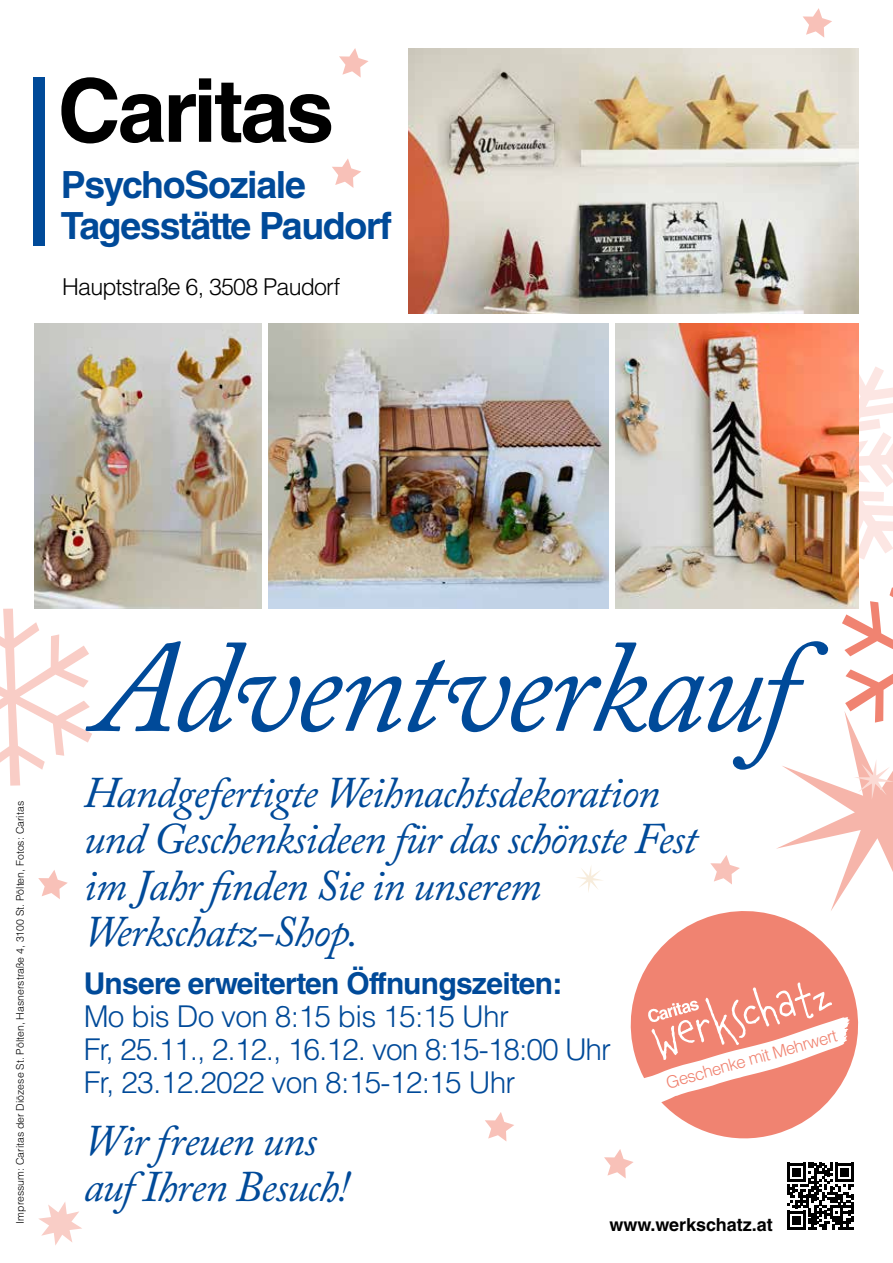
<style>
.page{position:relative;width:893px;height:1263px;background:#fff}
.page>*{position:absolute;margin:0;border:0;box-sizing:border-box;transform-origin:0 0}
.t1{font:italic 130.8px "Adobe Caslon Pro";letter-spacing:-.025em;color:#004a99}
.t2{font:700 87.45px "Helvetica LT Std";letter-spacing:-.035em;color:#000}
.t3{font:italic 43.5px/46.5px "Adobe Caslon Pro";letter-spacing:-.025em;color:#004a99}
.t4{font:700 37.5px/40.5px "Helvetica LT Std";letter-spacing:-.035em;color:#004a99}
.t5{font:300 30px/33px "Helvetica LT Std";letter-spacing:-.025em;color:#004a99}
.t6{font:700 30px "Helvetica LT Std";letter-spacing:-.025em;color:#004a99}
.t7{font:300 23.25px "Helvetica LT Std";letter-spacing:-.035em;color:#000}
.t8{font:700 18px "Helvetica LT Std";color:#000}
.t9{font:300 16.95px "Helvetica LT Std";color:#f08371}
.t10{font:300 10.5px "Helvetica LT Std";color:#000}
</style>
<div class="page">
<svg style="left:630px;top:911px;width:229px;height:228px;fill:#f08371"></svg>
<svg style="left:648px;top:982px;width:184px;height:78px"></svg>
<img style="left:34px;top:323px;width:227px;height:285px">
<img style="left:408px;top:48px;width:451px;height:265px">
<svg style="left:858px;top:364px;width:35px;height:198px"></svg>
<svg style="left:38px;top:1202px;width:44px;height:43px"></svg>
<svg style="left:577px;top:866px;width:26px;height:26px"></svg>
<svg style="left:339px;top:48px;width:30px;height:30px"></svg>
<svg style="left:0;top:609px;width:92px;height:177px"></svg>
<svg style="left:776px;top:587px;width:117px;height:324px"></svg>
<div style="left:34px;top:78px;width:11px;height:168px;background:#004a99"></div>
<svg style="left:332px;top:158px;width:29px;height:30px"></svg>
<svg style="left:604px;top:1149px;width:30px;height:29px"></svg>
<svg style="left:485px;top:1112px;width:29px;height:29px"></svg>
<svg style="left:38px;top:870px;width:30px;height:29px"></svg>
<svg style="left:710px;top:855px;width:30px;height:29px"></svg>
<svg style="left:787px;top:1163px;width:67px;height:66px"></svg>
<img style="left:269px;top:324px;width:339px;height:284px">
<svg style="left:803px;top:8px;width:29px;height:30px"></svg>
<img style="left:615px;top:324px;width:243px;height:284px">
<h2 class="t2" style="left:58px;top:58px;width:278px">Caritas</h2>
<p class="t4" style="left:61px;top:164px;width:333px">PsychoSoziale<br>Tagesstätte Paudorf</p>
<p class="t7" style="left:62px;top:272px;width:279px">Hauptstraße 6, 3508 Paudorf</p>
<p class="t10" style="left:13px;top:1223px;width:424px;rotate:-90deg">Impressum: Caritas der Diözese St. Pölten, Hasnerstraße 4, 3100 St. Pölten, Fotos: Caritas</p>
<h1 class="t1" style="left:95px;top:609px;width:703px">Adventverkauf</h1>
<p class="t3" style="left:84px;top:768px;width:615px">Handgefertigte Weihnachtsdekoration und Geschenksideen für das schönste Fest im Jahr finden Sie in unserem<br>Werkschatz-Shop.</p>
<p class="t6" style="left:84px;top:965px;width:480px">Unsere erweiterten Öffnungszeiten:</p>
<p class="t5" style="left:84px;top:1000px;width:529px">Mo bis Do von 8:15 bis 15:15 Uhr<br>Fr, 25.11., 2.12., 16.12. von 8:15-18:00 Uhr<br>Fr, 23.12.2022 von 8:15-12:15 Uhr</p>
<p class="t3" style="left:84px;top:1116px;width:267px">Wir freuen uns auf Ihren Besuch!</p>
<p class="t9" style="left:664px;top:1073px;width:178px;rotate:-16deg">Geschenke mit Mehrwert</p>
<p class="t8" style="left:609px;top:1213px;width:165px">www.werkschatz.at</p>
</div>
